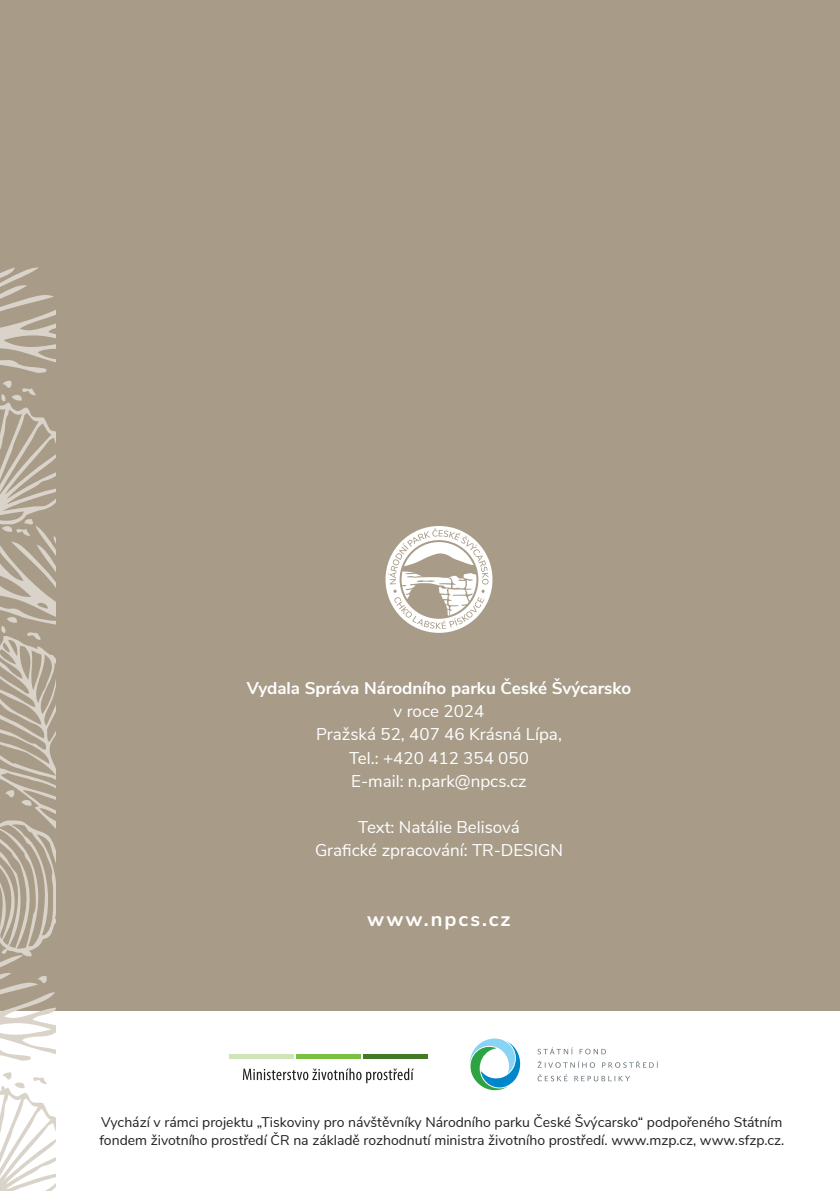
<style>
.page{position:relative;width:840px;height:1191px;background:#fff}
.page>*{position:absolute;margin:0;border:0;box-sizing:border-box;transform-origin:0 0}
.t1{font:700 20px "Nunito Sans";letter-spacing:.1em;color:#fff}
.t2{font:17px/23.2px "Nunito Sans";color:#fff;text-align:center}
.t3{font:700 17px "Nunito Sans";color:#fff}
.t4{font:14px/18px "Nunito Sans";color:#231f20}
</style>
<div class="page">
<div style="left:0;top:0;width:839px;height:1010px;background:#a89c89"></div>
<hr style="left:229px;top:1054px;width:65px;height:4px;background:#cee5b8">
<hr style="left:296px;top:1054px;width:64px;height:4px;background:#79c142">
<hr style="left:362px;top:1054px;width:65px;height:4px;background:#447a26">
<svg style="left:243px;top:1068px;width:117px;height:12px"></svg>
<svg style="left:366px;top:1068px;width:47px;height:15px"></svg>
<svg style="left:469px;top:1038px;width:51px;height:52px"></svg>
<svg style="left:537px;top:1047px;width:35px;height:7px"></svg>
<svg style="left:579px;top:1048px;width:26px;height:6px"></svg>
<svg style="left:537px;top:1060px;width:57px;height:7px"></svg>
<svg style="left:602px;top:1060px;width:56px;height:7px"></svg>
<svg style="left:537px;top:1074px;width:30px;height:7px"></svg>
<svg style="left:574px;top:1075px;width:55px;height:6px"></svg>
<svg style="left:0;top:1072px;width:55px;height:119px"></svg>
<svg style="left:0;top:267px;width:55px;height:106px"></svg>
<svg style="left:0;top:381px;width:55px;height:679px"></svg>
<svg style="left:385px;top:526px;width:107px;height:107px"></svg>
<p class="t3" style="left:246px;top:676px;width:386px">Vydala Správa Národního parku České Švýcarsko</p>
<p class="t2" style="left:316px;top:700px;width:247px">v roce 2024<br>Pražská 52, 407 46 Krásná Lípa,<br>Tel.: +420 412 354 050<br>E-mail: n.park@npcs.cz</p>
<p class="t2" style="left:315px;top:816px;width:249px">Text: Natálie Belisová<br>Grafické zpracování: TR-DESIGN</p>
<h1 class="t1" style="left:367px;top:906px;width:145px">www.npcs.cz</h1>
<p class="t4" style="left:99px;top:1113px;width:686px">Vychází v rámci projektu „Tiskoviny pro návštěvníky Národního parku České Švýcarsko“ podpořeného Státním fondem životního prostředí ČR na základě rozhodnutí ministra životního prostředí. www.mzp.cz, www.sfzp.cz.</p>
</div>
